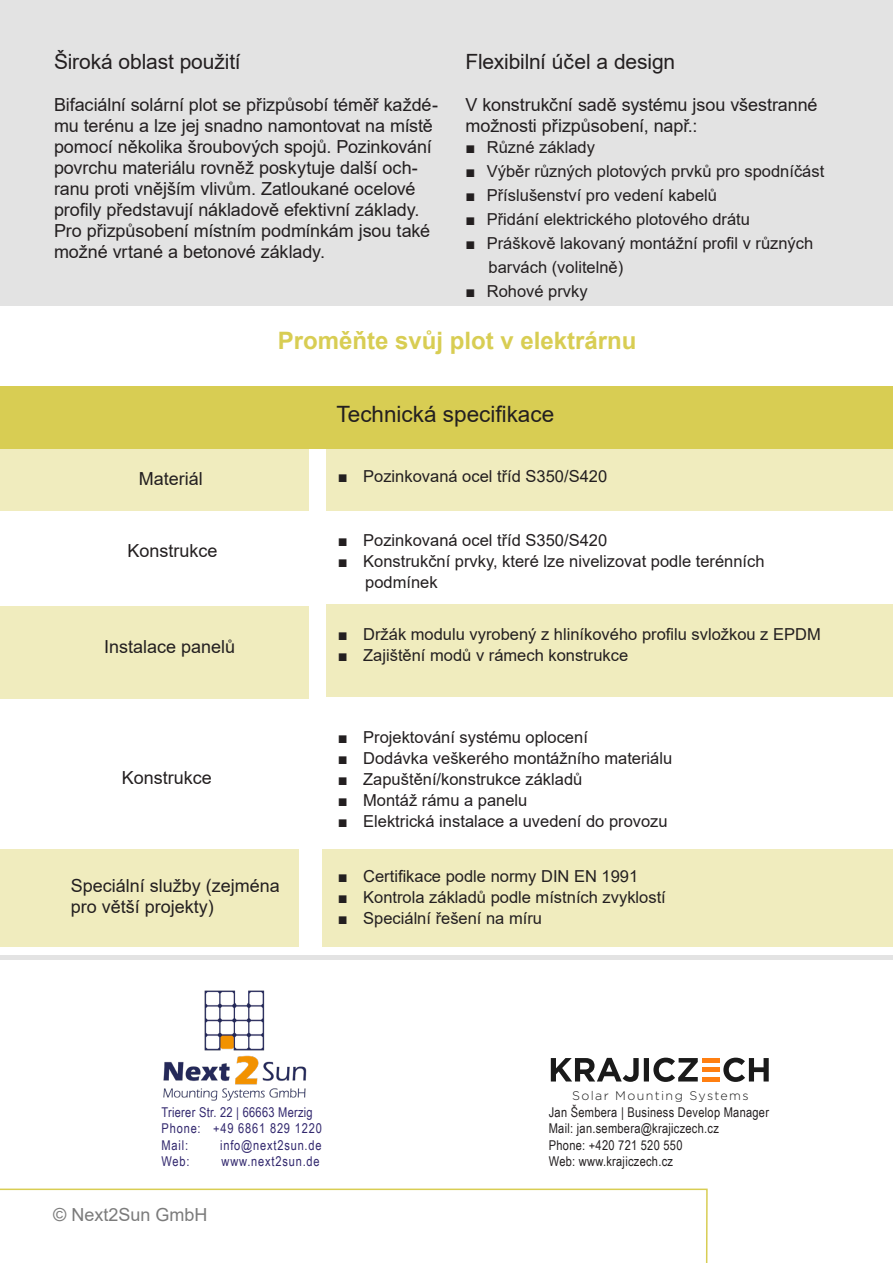
<style>
.page{position:relative;width:893px;height:1263px;background:#fff}
.page>*{position:absolute;margin:0;border:0;box-sizing:border-box;transform-origin:0 0}
.t1{font:700 24px "Arial";color:#d8cd53}
.t2{font:22.5px "Arial";color:#231f20}
.t3{font:21px "Arial";letter-spacing:-.005em;color:#231f20}
.t4{font:18px/21px "Arial";letter-spacing:-.005em;color:#231f20}
.t5{font:18px "Arial";color:#7b7b7b}
.t6{font:16.5px/24px "Arial";color:#231f20}
.t7{font:13.5px "Arial Narrow";letter-spacing:.02em;color:#231f20}
.t8{font:13.5px "Arial Narrow";letter-spacing:.06em;color:#32286e}
.t9{font:13.5px "Arial Narrow";letter-spacing:.02em;color:#32286e}
.t10{font:300 12.45px "Gotham";letter-spacing:.11em;color:#1a1a1a}
</style>
<div class="page">
<img style="left:163px;top:990px;width:144px;height:111px">
<div style="left:0;top:0;width:893px;height:305px;background:#e3e3e3"></div>
<svg style="left:0;top:1188px;width:708px;height:75px"></svg>
<div style="left:0;top:386px;width:893px;height:62px;background:#d8cd53"></div>
<div style="left:0;top:448px;width:308px;height:63px;background:#f0ecbe"></div>
<div style="left:326px;top:448px;width:567px;height:63px;background:#f0ecbe"></div>
<div style="left:0;top:606px;width:308px;height:92px;background:#f0ecbe"></div>
<div style="left:326px;top:605px;width:567px;height:92px;background:#f0ecbe"></div>
<div style="left:0;top:849px;width:298px;height:98px;background:#f0ecbe"></div>
<div style="left:322px;top:849px;width:571px;height:98px;background:#f0ecbe"></div>
<div style="left:0;top:955px;width:893px;height:5px;background:#e3e3e3"></div>
<svg style="left:551px;top:1058px;width:147px;height:24px"></svg>
<hr style="left:702px;top:1077px;width:18px;height:4px;background:#ff7f11">
<div style="left:702px;top:1067px;width:18px;height:5px;background:#ff7f11"></div>
<div style="left:702px;top:1058px;width:18px;height:5px;background:#ff7f11"></div>
<svg style="left:723px;top:1058px;width:46px;height:24px"></svg>
<p class="t3" style="left:54px;top:47px;width:188px">Široká oblast použití</p>
<p class="t4" style="left:54px;top:94px;width:385px">Bifaciální solární plot se přizpůsobí téměř každé&shy;mu terénu a lze jej snadno namontovat na místě pomocí několika šroubových spojů. Pozinkování povrchu materiálu rovněž poskytuje další och&shy;ranu proti vnějším vlivům. Zatloukané ocelové profily představují nákladově efektivní základy.<br>Pro přizpůsobení místním podmínkám jsou také možné vrtané a betonové základy.</p>
<p class="t3" style="left:466px;top:47px;width:211px">Flexibilní účel a design</p>
<p class="t4" style="left:466px;top:94px;width:354px">V konstrukční sadě systému jsou všestranné</p>
<p class="t4" style="left:466px;top:115px;width:233px">možnosti přizpůsobení, např.:</p>
<p class="t6" style="left:466px;top:135px;width:131px">■ Různé základy</p>
<p class="t6" style="left:466px;top:159px;width:360px">■ Výběr různých plotových prvků pro spodníčást</p>
<p class="t6" style="left:466px;top:183px;width:253px">■ Příslušenství pro vedení kabelů</p>
<p class="t6" style="left:466px;top:207px;width:286px">■ Přidání elektrického plotového drátu</p>
<p class="t6" style="left:488px;top:231px;width:326px;text-indent:-23px">■ Práškově lakovaný montážní profil v různých barvách (volitelně)</p>
<p class="t6" style="left:466px;top:279px;width:124px">■ Rohové prvky</p>
<p class="t1" style="left:278px;top:324px;width:360px">Proměňte svůj plot v elektrárnu</p>
<p class="t4" style="left:139px;top:468px;width:66px">Materiál</p>
<p class="t4" style="left:128px;top:540px;width:92px">Konstrukce</p>
<p class="t4" style="left:104px;top:636px;width:133px">Instalace panelů</p>
<p class="t4" style="left:122px;top:767px;width:92px">Konstrukce</p>
<p class="t4" style="left:71px;top:875px;width:211px;line-height:21.6px">Speciální služby (zejména pro větší projekty)</p>
<p class="t2" style="left:337px;top:399px;width:219px">Technická specifikace</p>
<p class="t6" style="left:338px;top:464px;width:271px">■ Pozinkovaná ocel tříd S350/S420</p>
<p class="t6" style="left:338px;top:528px;width:271px">■ Pozinkovaná ocel tříd S350/S420</p>
<p class="t6" style="left:365px;top:550px;width:401px;line-height:21px;text-indent:-28px">■ Konstrukční prvky, které lze nivelizovat podle terénních podmínek</p>
<p class="t6" style="left:338px;top:622px;width:485px">■ Držák modulu vyrobený z hliníkového profilu svložkou z EPDM</p>
<p class="t6" style="left:338px;top:643px;width:292px">■ Zajištění modů v rámech konstrukce</p>
<p class="t6" style="left:338px;top:725px;width:252px">■ Projektování systému oplocení</p>
<p class="t6" style="left:338px;top:746px;width:336px">■ Dodávka veškerého montážního materiálu</p>
<p class="t6" style="left:338px;top:767px;width:246px">■ Zapuštění/konstrukce základů</p>
<p class="t6" style="left:338px;top:788px;width:191px">■ Montáž rámu a panelu</p>
<p class="t6" style="left:338px;top:809px;width:331px">■ Elektrická instalace a uvedení do provozu</p>
<p class="t6" style="left:338px;top:864px;width:302px">■ Certifikace podle normy DIN EN 1991</p>
<p class="t6" style="left:338px;top:885px;width:330px">■ Kontrola základů podle místních zvyklostí</p>
<p class="t6" style="left:338px;top:906px;width:206px">■ Speciální řešení na míru</p>
<p class="t9" style="left:162px;top:1102px;width:153px">Trierer Str. 22 | 66663 Merzig</p>
<p class="t8" style="left:162px;top:1119px;width:162px">Phone: +49 6861 829 1220</p>
<p class="t8" style="left:162px;top:1135px;width:28px">Mail:</p>
<p class="t8" style="left:220px;top:1135px;width:103px">info@next2sun.de</p>
<p class="t8" style="left:162px;top:1151px;width:30px">Web:</p>
<p class="t8" style="left:222px;top:1151px;width:100px">www.next2sun.de</p>
<p class="t5" style="left:53px;top:1202px;width:156px">© Next2Sun GmbH</p>
<p class="t10" style="left:572px;top:1087px;width:178px">Solar Mounting Systems</p>
<p class="t7" style="left:549px;top:1102px;width:222px">Jan Šembera | Business Develop Manager</p>
<p class="t7" style="left:549px;top:1119px;width:172px">Mail: jan.sembera@krajiczech.cz</p>
<p class="t7" style="left:549px;top:1135px;width:135px">Phone: +420 721 520 550</p>
<p class="t7" style="left:549px;top:1151px;width:126px">Web: www.krajiczech.cz</p>
</div>
